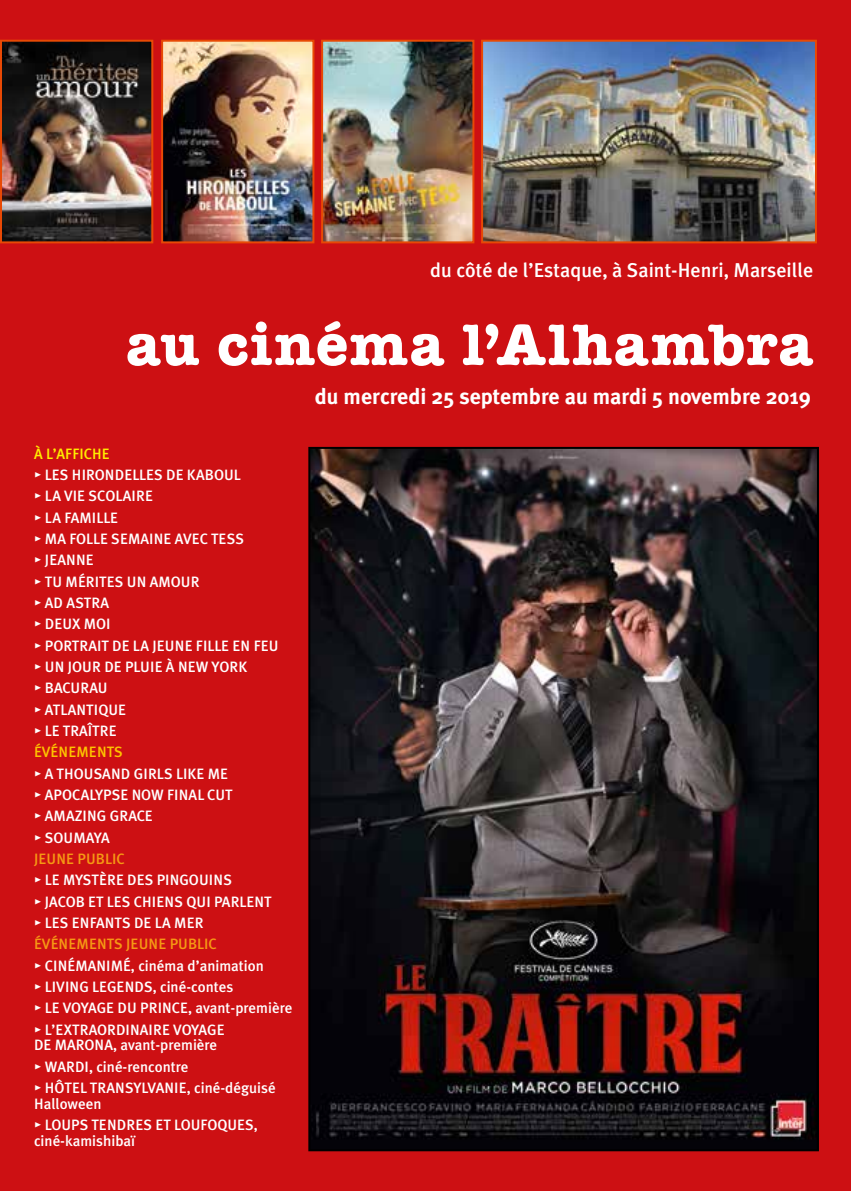
<style>
.page{position:relative;width:851px;height:1191px;background:#fff}
.page>*{position:absolute;margin:0;border:0;box-sizing:border-box;transform-origin:0 0}
.t1{font:700 60px "American Typewriter";letter-spacing:.025em;color:#fff}
.t2{font:700 22px "Meta Plus";color:#fff}
.t3{font:500 20px "Meta Plus";color:#fff}
.t4{font:500 15px/15.6px "Meta Plus";color:#fff}
.t5{font:500 15px/21.4px "Meta Plus";letter-spacing:.005em;color:#f59814}
.t6{font:500 15px/21.4px "Meta Plus";letter-spacing:.005em;color:#fdc300}
.t7{font:500 15px "Meta Plus";color:#ffed00}
.s1{font-family:"Meta Plus Medium Caps";font-weight:400}
.s2{font-family:"Meta Plus Medium Caps";font-weight:400;color:#fff}
.s3{color:#fff}
</style>
<div class="page">
<div style="left:0;top:0;width:850px;height:1191px;background:#cd1013"></div>
<img style="left:3px;top:43px;width:147px;height:197px">
<div style="left:0;top:40px;width:153px;height:203px;border:2px solid #e84905"></div>
<img style="left:324px;top:43px;width:147px;height:197px">
<div style="left:321px;top:40px;width:153px;height:203px;border:2px solid #e84905"></div>
<img style="left:164px;top:43px;width:147px;height:197px">
<div style="left:161px;top:40px;width:153px;height:203px;border:2px solid #e84905"></div>
<img style="left:311px;top:450px;width:504px;height:698px">
<div style="left:308px;top:447px;width:510px;height:704px;border:2px solid #000"></div>
<img style="left:484px;top:43px;width:329px;height:197px">
<div style="left:481px;top:40px;width:335px;height:203px;border:2px solid #e84905"></div>
<h3 class="t3" style="left:430px;top:258px;width:384px">DU CÔTÉ DE L’ESTAQUE, À SAINT-H ENRI, MARSEILLE</h3>
<h1 class="t1" style="left:126px;top:293px;width:689px">au cinéma l’Alhambra</h1>
<p class="t7" style="left:34px;top:445px;width:77px">À L’AFFICHE</p>
<p class="t4" style="left:34px;top:467px;width:208px"><span class="s1">•</span> LES H IRONDELLES DE KABOUL</p>
<p class="t4" style="left:34px;top:488px;width:120px"><span class="s1">•</span> LA VIE SCOLAIRE</p>
<p class="t4" style="left:34px;top:509px;width:86px"><span class="s1">•</span> LA FAMILLE</p>
<p class="t4" style="left:34px;top:531px;width:211px"><span class="s1">•</span> MA FOLLE SEMAINE AVEC TESS</p>
<p class="t4" style="left:34px;top:552px;width:61px"><span class="s1">•</span> JEANNE</p>
<p class="t4" style="left:34px;top:573px;width:167px"><span class="s1">•</span> TU MÉRITES UN AMOUR</p>
<p class="t4" style="left:34px;top:595px;width:76px"><span class="s1">•</span> AD AST RA</p>
<p class="t4" style="left:34px;top:616px;width:78px"><span class="s1">•</span> DEUX MOI</p>
<p class="t4" style="left:34px;top:637px;width:246px"><span class="s1">•</span> PORTRAIT DE LA JEUNE FILLE EN FEU</p>
<p class="t4" style="left:34px;top:659px;width:213px"><span class="s1">•</span> U N JOUR DE PLUIE À N EW YORK</p>
<p class="t4" style="left:34px;top:680px;width:75px"><span class="s1">•</span> BACURAU</p>
<p class="t4" style="left:34px;top:701px;width:93px"><span class="s1">•</span> ATLANTIQUE</p>
<p class="t6" style="left:34px;top:720px;width:90px"><span class="s2">•</span> <span class="s3">LE TRAÎTRE<br></span>ÉVÉNEMENTS</p>
<p class="t4" style="left:34px;top:765px;width:196px"><span class="s1">•</span> A THOUSAND GIRLS LIKE ME</p>
<p class="t4" style="left:34px;top:787px;width:198px"><span class="s1">•</span> APOCALYPSE N OW FINAL CUT</p>
<p class="t4" style="left:34px;top:808px;width:120px"><span class="s1">•</span> AMAZING GRACE</p>
<p class="t5" style="left:34px;top:826px;width:92px"><span class="s2">•</span> <span class="s3">SOUMAYA<br></span>JEUNE PUBLIC</p>
<p class="t4" style="left:34px;top:872px;width:199px"><span class="s1">•</span> LE MYSTÈRE DES PINGOUINS</p>
<p class="t4" style="left:34px;top:893px;width:236px"><span class="s1">•</span> JACOB ET LES CHIENS QUI PARLENT</p>
<p class="t5" style="left:34px;top:912px;width:184px"><span class="s2">•</span> <span class="s3">LES ENFANTS DE LA MER<br></span>ÉVÉNEMENTS JEUNE PUBLIC</p>
<p class="t4" style="left:34px;top:957px;width:231px"><span class="s1">• CINÉMANIMÉ,</span> CINÉMA D’ANIMATION</p>
<p class="t4" style="left:34px;top:979px;width:201px"><span class="s1">•</span> LIVING LEGENDS, CINÉ-CONTES</p>
<p class="t4" style="left:34px;top:1000px;width:260px"><span class="s1">•</span> LE VOYAGE DU PRINCE, AVANT-PREMIÈRE</p>
<p class="t4" style="left:34px;top:1021px;width:192px"><span class="s1">•</span> L’EXTRAORDINAIRE VOYAGE<br>DE MARONA, AVANT-PREMIÈRE</p>
<p class="t4" style="left:34px;top:1058px;width:156px"><span class="s1">•</span> WARDI, CINÉ-RENCONTRE</p>
<p class="t4" style="left:34px;top:1080px;width:243px"><span class="s1">•</span> H ÔTEL TRANSYLVANIE, CINÉ-DÉGUISÉ<br>H ALLOWEEN</p>
<p class="t4" style="left:34px;top:1117px;width:225px"><span class="s1">•</span> LOUPS TENDRES ET LOUFOQUES,<br>CINÉ-KAMISHIBAÏ</p>
<h2 class="t2" style="left:315px;top:384px;width:498px">du mercredi 25 septembre au mardi 5 novembre 2019</h2>
</div>
